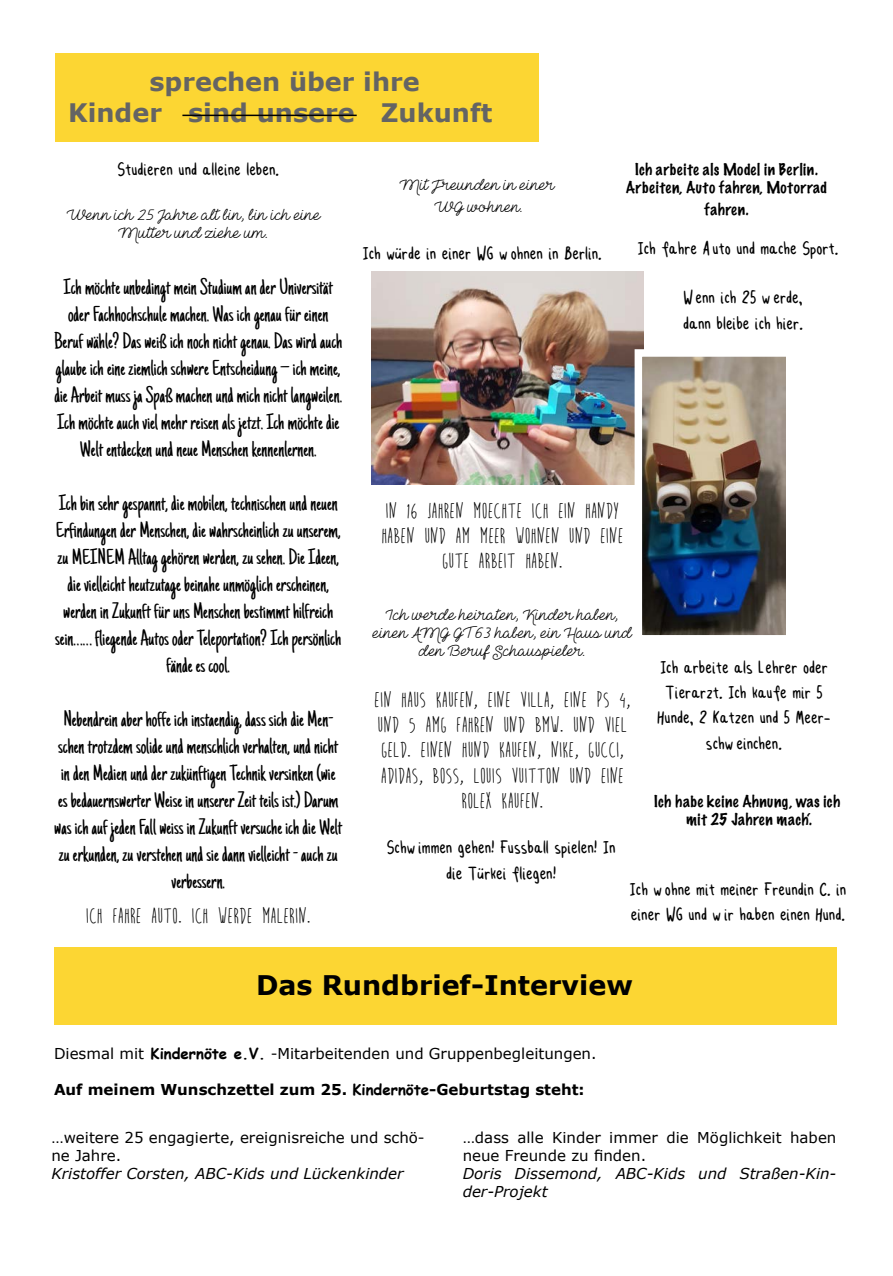
<style>
.page{position:relative;width:893px;height:1276px;background:#fff}
.page>*{position:absolute;margin:0;border:0;box-sizing:border-box;transform-origin:0 0}
.t1{font:700 27px "Verdana";color:#000}
.t2{font:700 25.5px/30.6px "Verdana";color:#646464;text-align:center}
.t3{font:22.5px/27px "Just Another Hand";color:#000;text-align:center}
.t4{font:21px/25.2px "Carolina Valtuille";color:#000;text-align:center}
.t5{font:21px "Bite Bullet";color:#000}
.t6{font:15px/18px "Verdana";color:#000}
.t7{font:15px/18px "The Heart Maze Demo";color:#000;text-align:center}
.t8{font:100 15px/18px "Marker Felt";letter-spacing:.04em;color:#000;text-align:center}
.t9{font:italic 15px/18px "Verdana";color:#000}
.t10{font:700 15px "Verdana";color:#000}
.s1{font-family:"Comic Sans MS";font-weight:700}
.s2{font-family:"Comic Sans MS"}
</style>
<div class="page">
<div style="left:55px;top:53px;width:484px;height:89px;background:#fcd633"></div>
<hr style="left:182px;top:115px;width:175px;height:1px;background:#000">
<img style="left:371px;top:271px;width:272px;height:213px">
<img style="left:644px;top:358px;width:142px;height:275px">
<div style="left:635px;top:349px;width:215px;height:293px;border:8px solid #fff"></div>
<div style="left:54px;top:947px;width:782px;height:78px;background:#fcd633"></div>
<p class="t2" style="left:68px;top:67px;width:426px">sprechen über ihre<br>Kinder sind unsere Zukunft</p>
<p class="t4" style="left:117px;top:157px;width:163px">Studieren und alleine leben.</p>
<p class="t7" style="left:67px;top:206px;width:255px">Wenn ich 25 Jahre alt bin, bin ich eine</p>
<p class="t7" style="left:119px;top:224px;width:151px">Mutter und ziehe um.</p>
<p class="t7" style="left:400px;top:176px;width:156px">Mit Freunden in einer</p>
<p class="t7" style="left:435px;top:198px;width:90px">WG wohnen.</p>
<p class="t4" style="left:362px;top:241px;width:241px">Ich würde in einer WG w ohnen in Berlin.</p>
<p class="t8" style="left:626px;top:160px;width:203px">Ich arbeite als Model in Berlin.<br>Arbeiten, Auto fahren, Motorrad</p>
<p class="t8" style="left:704px;top:200px;width:46px">fahren.</p>
<p class="t4" style="left:637px;top:236px;width:202px">Ich fahre Auto und mache Sport.</p>
<p class="t3" style="left:54px;top:274px;width:290px">Ich möchte unbedingt mein Studium an der Universität oder Fachhochschule machen. Was ich genau für einen Beruf wähle? Das weiß ich noch nicht genau. Das wird auch glaube ich eine ziemlich schwere Entscheidung – ich meine, die Arbeit muss ja Spaß machen und mich nicht langweilen.<br>Ich möchte auch viel mehr reisen als jetzt. Ich möchte die Welt entdecken und neue Menschen kennenlernen.</p>
<p class="t3" style="left:55px;top:490px;width:288px">Ich bin sehr gespannt, die mobilen, technischen und neuen Erfindungen der Menschen, die wahrscheinlich zu unserem, zu MEINEM Alltag gehören werden, zu sehen. Die Ideen, die vielleicht heutzutage beinahe unmöglich erscheinen, werden in Zukunft für uns Menschen bestimmt hilfreich sein…… fliegende Autos oder Teleportation? Ich persönlich fände es cool.</p>
<p class="t3" style="left:54px;top:706px;width:290px">Nebendrein aber hoffe ich instaendig, dass sich die Men&shy;schen trotzdem solide und menschlich verhalten, und nicht in den Medien und der zukünftigen Technik versinken (wie es bedauernswerter Weise in unserer Zeit teils ist.) Darum was ich auf jeden Fall weiss in Zukunft versuche ich die Welt zu erkunden, zu verstehen und sie dann vielleicht - auch zu verbessern.</p>
<p class="t5" style="left:157px;top:907px;width:22px">◆▼□</p>
<p class="t4" style="left:683px;top:286px;width:121px;text-align:left">Wenn ich 25 w erde, dann bleibe ich hier.</p>
<p class="t5" style="left:389px;top:502px;width:10px">■</p>
<p class="t5" style="left:455px;top:502px;width:62px">■ □ ▼</p>
<p class="t5" style="left:567px;top:502px;width:40px">■ ★ ■</p>
<p class="t5" style="left:406px;top:527px;width:34px">■ ◆■</p>
<p class="t5" style="left:525px;top:527px;width:94px">□■■ ◆■ ■</p>
<p class="t7" style="left:373px;top:606px;width:261px">Ich werde heiraten, Kinder haben, einen AMG GT 63 haben, ein Haus und den Beruf Schauspieler.</p>
<p class="t5" style="left:383px;top:690px;width:162px">■ ★◆▲ ◆ ■ ■ ●●</p>
<p class="t5" style="left:486px;top:716px;width:34px">■ ◆■</p>
<p class="t5" style="left:579px;top:716px;width:50px">■ ❖ ●</p>
<p class="t5" style="left:393px;top:741px;width:90px">● ■ ■ ★◆■</p>
<p class="t5" style="left:412px;top:766px;width:208px">▲ □▲▲ □◆ ▲ ◆ ▼▼□■ ◆■ ■</p>
<p class="t4" style="left:657px;top:655px;width:175px">Ich arbeite als Lehrer oder<br>Tierarzt. Ich kaufe mir 5<br>Hunde, 2 Katzen und 5 Meer&shy;schw einchen.</p>
<p class="t8" style="left:654px;top:792px;width:187px">Ich habe keine Ahnung, was ich mit 25 Jahren mach‘.</p>
<p class="t4" style="left:387px;top:835px;width:230px">Schw immen gehen! Fussball spielen! In die Türkei fliegen!</p>
<p class="t4" style="left:630px;top:877px;width:218px;text-align:left">Ich w ohne mit meiner Freundin C. in einer WG und w ir haben einen Hund.</p>
<p class="t1" style="left:256px;top:967px;width:378px">Das Rundbrief-Interview</p>
<p class="t6" style="left:54px;top:1045px;width:544px">Diesmal mit <span class="s1">Kindernöte e.V.</span> -Mitarbeitenden und Gruppenbegleitungen.</p>
<p class="t10" style="left:54px;top:1080px;width:532px">Auf meinem Wunschzettel zum 25. <span class="s2">Kindernöte</span>-Geburtstag steht:</p>
<p class="t6" style="left:51px;top:1129px;width:375px">…weitere 25 engagierte, ereignisreiche und schö&shy;ne Jahre.</p>
<p class="t9" style="left:51px;top:1165px;width:354px">Kristoffer Corsten, ABC-Kids und Lückenkinder</p>
<p class="t6" style="left:463px;top:1129px;width:375px">…dass alle Kinder immer die Möglichkeit haben neue Freunde zu finden.</p>
<p class="t9" style="left:463px;top:1165px;width:375px">Doris Dissemond, ABC-Kids und Straßen-Kin&shy;der-Projekt</p>
</div>
